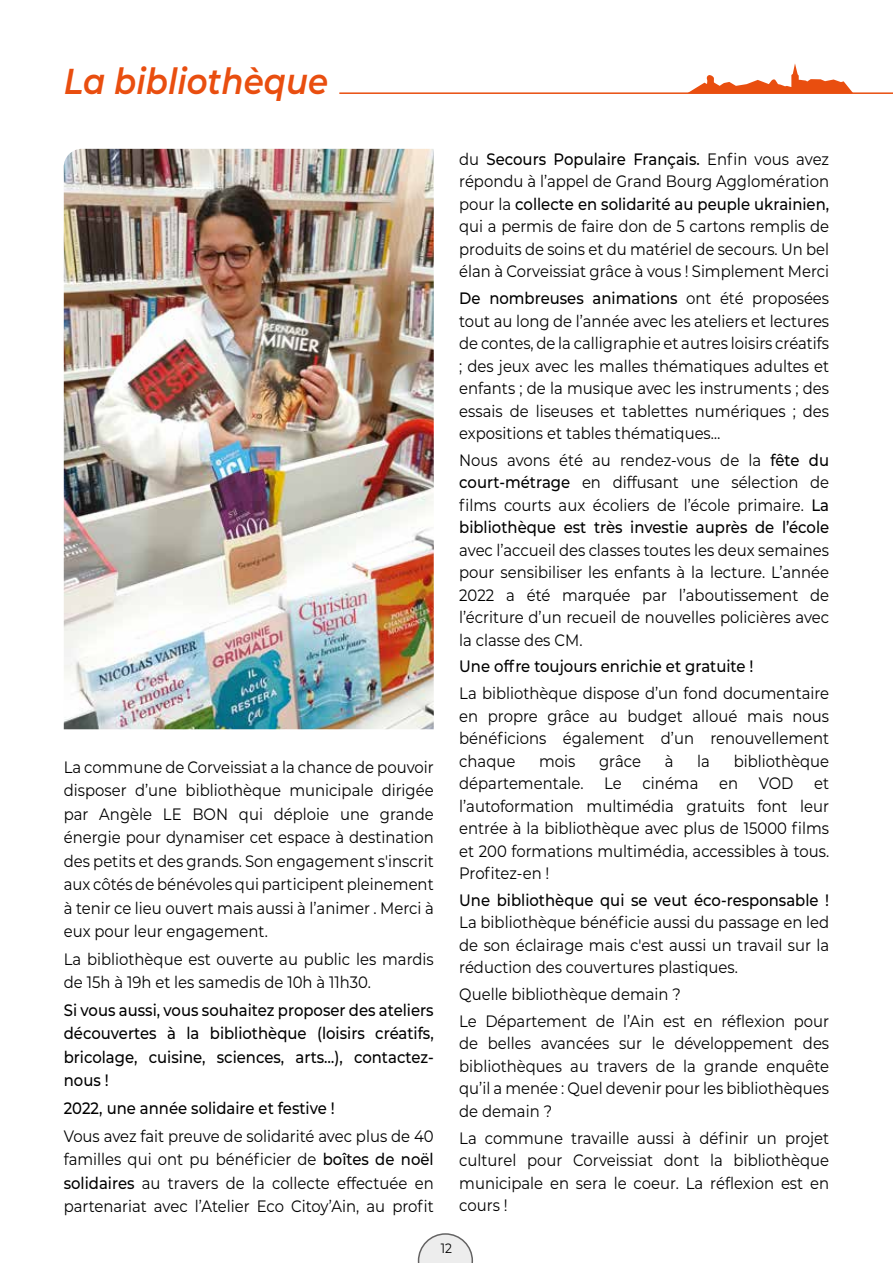
<style>
.page{position:relative;width:893px;height:1263px;background:#fff}
.page>*{position:absolute;margin:0;border:0;box-sizing:border-box;transform-origin:0 0}
.t1{font:italic 600 36px "Montserrat";color:#e94e0f;scale:.9 1}
.t2{font:16.5px/22.5px "Montserrat";color:#000;text-align:justify;scale:.9 1}
.t3{font:500 16.5px/23.4px "Montserrat";color:#000;text-align:justify;scale:.9 1}
.t4{font:13.5px "Montserrat";color:#000;scale:.9 1}
.s1{font-weight:500}
</style>
<div class="page">
<svg style="left:418px;top:1233px;width:55px;height:30px"></svg>
<img style="left:64px;top:149px;width:370px;height:580px">
<svg style="left:689px;top:63px;width:163px;height:29px"></svg>
<hr style="left:339px;top:92px;width:554px;height:2px;background:#e94e0f">
<h1 class="t1" style="left:64px;top:56px;width:295px">La bibliothèque</h1>
<p class="t2" style="left:64px;top:755px;width:413px;line-height:23.4px">La commune de Corveissiat a la chance de pouvoir disposer d’une bibliothèque municipale dirigée par Angèle LE BON qui déploie une grande énergie pour dynamiser cet espace à destination des petits et des grands. Son engagement s'inscrit aux côtés de bénévoles qui participent pleinement à tenir ce lieu ouvert mais aussi à l’animer . Merci à eux pour leur engagement.</p>
<p class="t2" style="left:64px;top:947px;width:413px;line-height:23.4px">La bibliothèque est ouverte au public les mardis de 15h à 19h et les samedis de 10h à 11h30.</p>
<p class="t3" style="left:64px;top:998px;width:413px">Si vous aussi, vous souhaitez proposer des ateliers découvertes à la bibliothèque (loisirs créatifs, bricolage, cuisine, sciences, arts…), contactez&shy;nous !</p>
<p class="t3" style="left:64px;top:1096px;width:303px">2022, une année solidaire et festive !</p>
<p class="t2" style="left:64px;top:1123px;width:413px;line-height:23.4px">Vous avez fait preuve de solidarité avec plus de 40 familles qui ont pu bénéficier de <span class="s1">boîtes de noël solidaires</span> au travers de la collecte effectuée en partenariat avec l’Atelier Eco Citoy’Ain, au profit</p>
<p class="t2" style="left:459px;top:147px;width:413px">du <span class="s1">Secours Populaire Français.</span> Enfin vous avez répondu à l’appel de Grand Bourg Agglomération pour la <span class="s1">collecte en solidarité au peuple ukrainien, </span>qui a permis de faire don de 5 cartons remplis de produits de soins et du matériel de secours. Un bel élan à Corveissiat grâce à vous ! Simplement Merci</p>
<p class="t2" style="left:459px;top:286px;width:413px"><span class="s1">De nombreuses animations</span> ont été proposées tout au long de l’année avec les ateliers et lectures de contes, de la calligraphie et autres loisirs créatifs ; des jeux avec les malles thématiques adultes et enfants ; de la musique avec les instruments ; des essais de liseuses et tablettes numériques ; des expositions et tables thématiques…</p>
<p class="t2" style="left:459px;top:448px;width:413px">Nous avons été au rendez-vous de la <span class="s1">fête du court-métrage</span> en diffusant une sélection de films courts aux écoliers de l’école primaire. <span class="s1">La bibliothèque est très investie auprès de l’école</span></p>
<p class="t2" style="left:459px;top:538px;width:413px">avec l’accueil des classes toutes les deux semaines pour sensibiliser les enfants à la lecture. L’année 2022 a été marquée par l’aboutissement de l’écriture d’un recueil de nouvelles policières avec la classe des CM.</p>
<p class="t3" style="left:459px;top:654px;width:328px">Une offre toujours enrichie et gratuite !</p>
<p class="t2" style="left:459px;top:681px;width:413px">La bibliothèque dispose d’un fond documentaire en propre grâce au budget alloué mais nous bénéficions également d’un renouvellement chaque</p>
<p class="t2" style="left:539px;top:749px;width:42px">mois</p>
<p class="t2" style="left:599px;top:749px;width:48px">grâce</p>
<p class="t2" style="left:665px;top:749px;width:11px">à</p>
<p class="t2" style="left:697px;top:749px;width:16px">la</p>
<p class="t2" style="left:734px;top:749px;width:108px">bibliothèque</p>
<p class="t2" style="left:459px;top:771px;width:140px">départementale.</p>
<p class="t2" style="left:604px;top:771px;width:21px">Le</p>
<p class="t2" style="left:643px;top:771px;width:64px">cinéma</p>
<p class="t2" style="left:719px;top:771px;width:23px">en</p>
<p class="t2" style="left:759px;top:771px;width:40px">VOD</p>
<p class="t2" style="left:459px;top:771px;width:413px;text-indent:355px">et l’autoformation multimédia gratuits font leur entrée à la bibliothèque avec plus de 15000 films et 200 formations multimédia, accessibles à tous.<br>Profitez-en !</p>
<p class="t3" style="left:459px;top:888px;width:413px">Une bibliothèque qui se veut éco-responsable !</p>
<p class="t2" style="left:459px;top:911px;width:413px">La bibliothèque bénéficie aussi du passage en led de son éclairage mais c'est aussi un travail sur la réduction des couvertures plastiques.</p>
<p class="t2" style="left:459px;top:980px;width:413px;line-height:26.7px">Quelle bibliothèque demain ?<br>Le Département de l’Ain est en réflexion pour</p>
<p class="t2" style="left:459px;top:1032px;width:413px">de belles avancées sur le développement des bibliothèques au travers de la grande enquête qu’il a menée : Quel devenir pour les bibliothèques de demain ?</p>
<p class="t2" style="left:459px;top:1126px;width:413px">La commune travaille aussi à définir un projet culturel pour Corveissiat dont la bibliothèque municipale en sera le coeur. La réflexion est en cours !</p>
<p class="t4" style="left:441px;top:1238px;width:14px">12</p>
</div>
